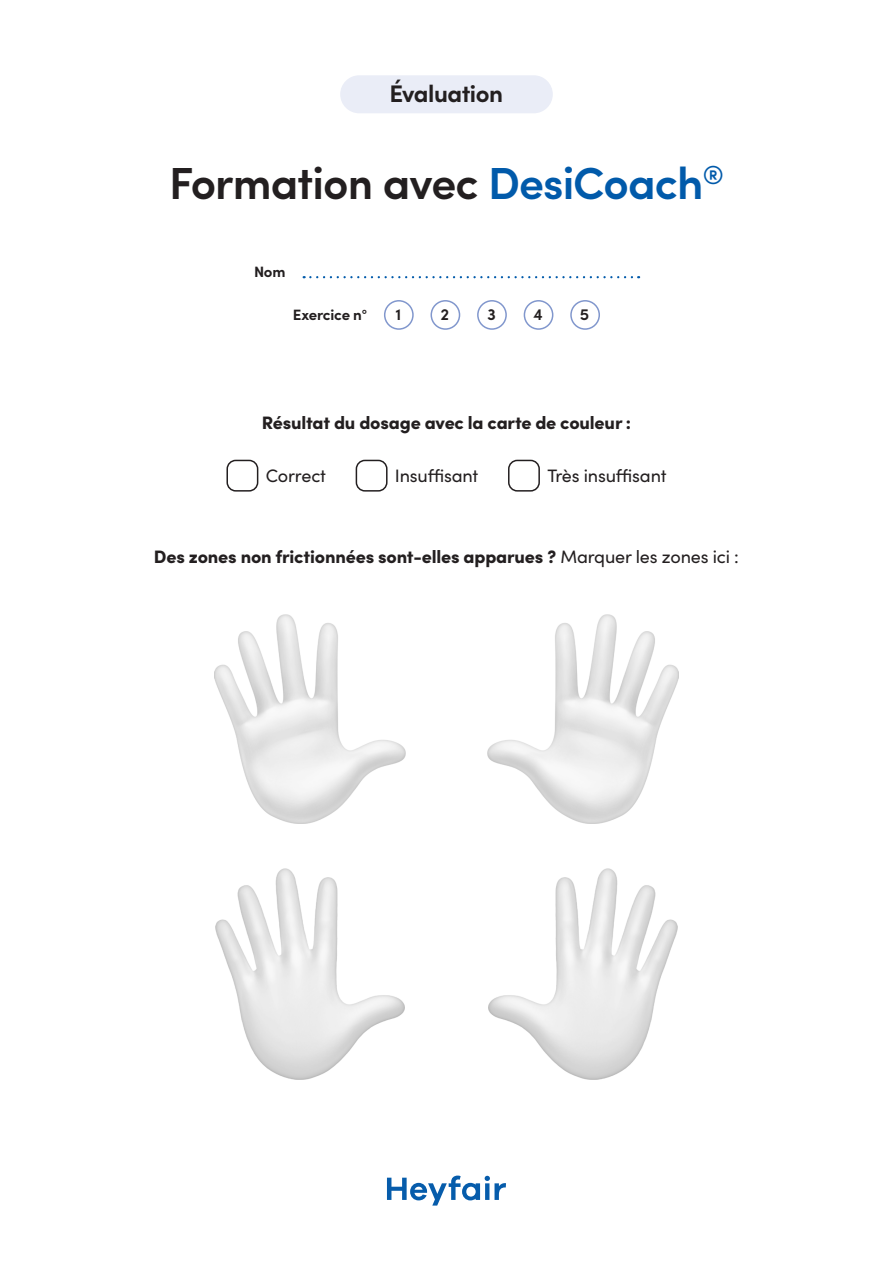
<style>
.page{position:relative;width:893px;height:1263px;background:#fff}
.page>*{position:absolute;margin:0;border:0;box-sizing:border-box;transform-origin:0 0}
.t1{font:600 45px "Sofia Pro";letter-spacing:-.02em;color:#231f20}
.t2{font:700 24px "Sofia Pro";letter-spacing:-.02em;color:#231f20}
.t3{font:900 18px "Sofia Pro";letter-spacing:-.01em;color:#231f20}
.t4{font:18px "Sofia Pro";letter-spacing:-.01em;color:#231f20}
.t5{font:600 16.2px "Sofia Pro";color:#231f20}
.t6{font:700 15px "Sofia Pro";letter-spacing:-.01em;color:#231f20}
.s1{color:#015aaa}
.s2{font-weight:400}
</style>
<div class="page">
<img style="left:489px;top:868px;width:188px;height:212px">
<img style="left:488px;top:615px;width:190px;height:208px">
<img style="left:215px;top:868px;width:189px;height:212px">
<img style="left:215px;top:615px;width:190px;height:208px">
<svg style="left:387px;top:1175px;width:119px;height:30px"></svg>
<div style="left:340px;top:75px;width:213px;height:38px;background:#eaedf7;border-radius:19px"></div>
<svg style="left:304px;top:276px;width:335px;height:2px"></svg>
<div style="left:384px;top:300px;width:30px;height:30px;border:2px solid #8197cd;border-radius:50%"></div>
<div style="left:430px;top:300px;width:30px;height:30px;border:2px solid #8197cd;border-radius:50%"></div>
<div style="left:477px;top:300px;width:30px;height:30px;border:2px solid #8197cd;border-radius:50%"></div>
<div style="left:524px;top:300px;width:29px;height:30px;border:2px solid #8197cd;border-radius:50%"></div>
<div style="left:570px;top:300px;width:30px;height:30px;border:2px solid #8197cd;border-radius:50%"></div>
<div style="left:226px;top:460px;width:32px;height:32px;border:2px solid #231f20;border-radius:9px"></div>
<div style="left:356px;top:460px;width:32px;height:32px;border:2px solid #231f20;border-radius:9px"></div>
<div style="left:508px;top:460px;width:32px;height:32px;border:2px solid #231f20;border-radius:9px"></div>
<p class="t2" style="left:389px;top:75px;width:115px">Évaluation</p>
<p class="t1" style="left:169px;top:149px;width:556px">Formation avec <span class="s1">DesiCoach</span><sup>®</sup></p>
<p class="t6" style="left:254px;top:261px;width:33px">Nom</p>
<p class="t6" style="left:293px;top:303px;width:76px">Exercice n°</p>
<p class="t5" style="left:395px;top:302px;width:7px">1</p>
<p class="t5" style="left:440px;top:302px;width:10px">2</p>
<p class="t5" style="left:487px;top:302px;width:10px">3</p>
<p class="t5" style="left:533px;top:302px;width:11px">4</p>
<p class="t5" style="left:580px;top:302px;width:11px">5</p>
<p class="t3" style="left:262px;top:409px;width:371px">Résultat du dosage avec la carte de couleur :</p>
<p class="t4" style="left:266px;top:463px;width:62px">Correct</p>
<p class="t4" style="left:395px;top:463px;width:85px">Insuffisant</p>
<p class="t4" style="left:547px;top:463px;width:121px">Très insuffisant</p>
<p class="t3" style="left:154px;top:542px;width:586px">Des zones non frictionnées sont-elles apparues ? <span class="s2">Marquer les zones ici :</span></p>
</div>
